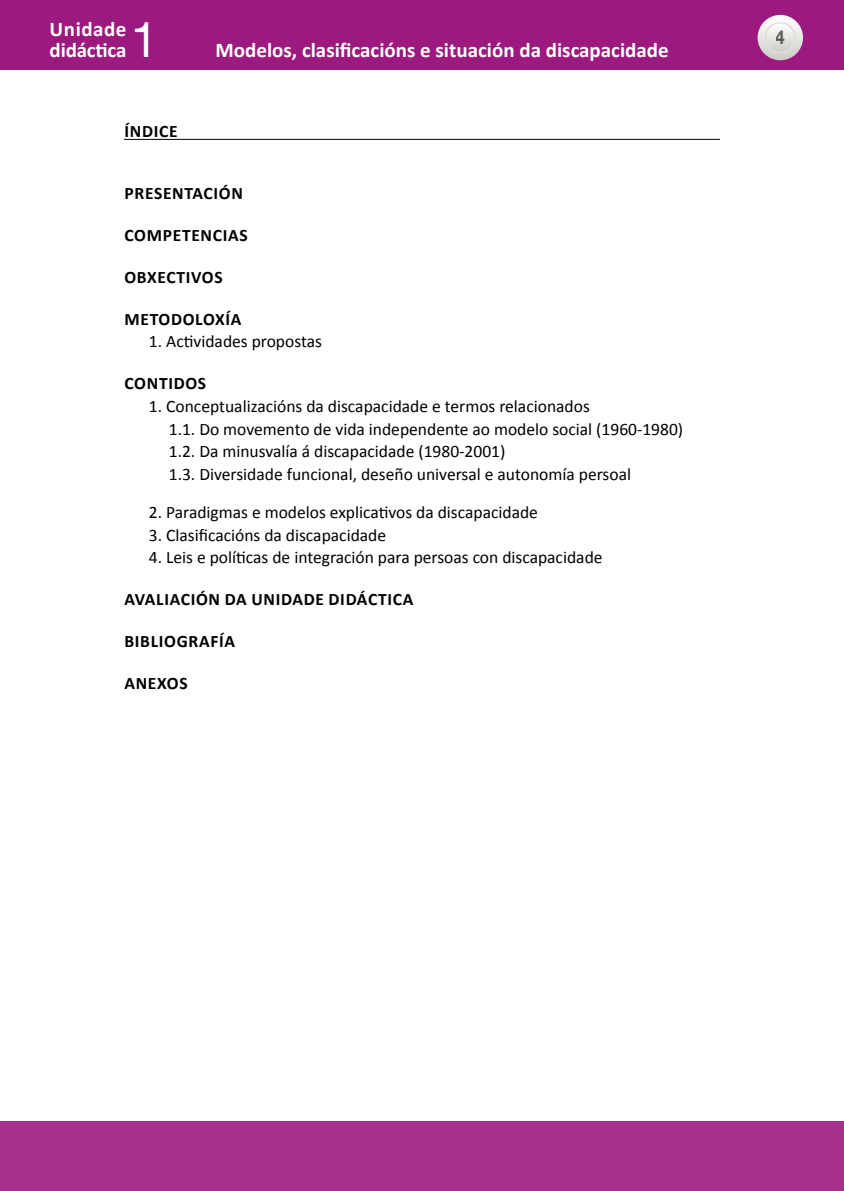
<style>
.page{position:relative;width:844px;height:1191px;background:#fff}
.page>*{position:absolute;margin:0;border:0;box-sizing:border-box;transform-origin:0 0}
.t1{font:49px "Helvetica Neue LT Std";color:#fff}
.t2{font:700 21px/21px "Calibri";color:#fff}
.t3{font:700 19.25px "Helvetica Neue LT Std";color:#000;scale:.9 1}
.t4{font:17.5px "Calibri";color:#000}
._0º_Epigrafe{font:700 17.5px "Calibri";letter-spacing:.04em;color:#000}
</style>
<div class="page">
<div style="left:0;top:0;width:843px;height:69px;background:#9c1a7f"></div>
<svg style="left:757px;top:15px;width:45px;height:45px"></svg>
<svg style="left:765px;top:23px;width:29px;height:29px"></svg>
<div style="left:764px;top:22px;width:31px;height:31px;border:1px solid #dfdeda;border-radius:50%"></div>
<div style="left:0;top:1121px;width:843px;height:70px;background:#a6318c"></div>
<hr style="left:124px;top:139px;width:595px;height:1px;background:#000">
<p class="t2" style="left:50px;top:19px;width:78px">Unidade didáctica</p>
<h1 class="t1" style="left:131px;top:11px;width:29px">1</h1>
<p class="_0º_Epigrafe" style="left:124px;top:120px;width:55px">ÍNDICE</p>
<p class="t2" style="left:215px;top:40px;width:454px">Modelos, clasificacións e situación da discapacidade</p>
<p class="_0º_Epigrafe" style="left:124px;top:182px;width:120px">PRESENTACIÓN</p>
<p class="_0º_Epigrafe" style="left:124px;top:224px;width:125px">COMPETENCIAS</p>
<p class="_0º_Epigrafe" style="left:124px;top:266px;width:100px">OBXECTIVOS</p>
<p class="_0º_Epigrafe" style="left:124px;top:307px;width:118px">METODOLOXÍA</p>
<p class="t4" style="left:149px;top:330px;width:174px">1. Actividades propostas</p>
<p class="_0º_Epigrafe" style="left:124px;top:372px;width:83px">CONTIDOS</p>
<p class="t4" style="left:149px;top:395px;width:442px">1. Conceptualizacións da discapacidade e termos relacionados</p>
<p class="t4" style="left:169px;top:418px;width:516px">1.1. Do movemento de vida independente ao modelo social (1960-1980)</p>
<p class="t4" style="left:169px;top:440px;width:338px">1.2. Da minusvalía á discapacidade (1980-2001)</p>
<p class="t4" style="left:169px;top:463px;width:463px">1.3. Diversidade funcional, deseño universal e autonomía persoal</p>
<p class="t4" style="left:149px;top:501px;width:390px">2. Paradigmas e modelos explicativos da discapacidade</p>
<p class="t4" style="left:149px;top:524px;width:239px">3. Clasificacións da discapacidade</p>
<p class="t4" style="left:149px;top:546px;width:455px">4. Leis e políticas de integración para persoas con discapacidade</p>
<p class="_0º_Epigrafe" style="left:124px;top:588px;width:290px">AVALIACIÓN DA UNIDADE DIDÁCTICA</p>
<p class="_0º_Epigrafe" style="left:124px;top:630px;width:112px">BIBLIOGRAFÍA</p>
<p class="_0º_Epigrafe" style="left:124px;top:672px;width:65px">ANEXOS</p>
<p class="t3" style="left:775px;top:26px;width:12px">4</p>
</div>
